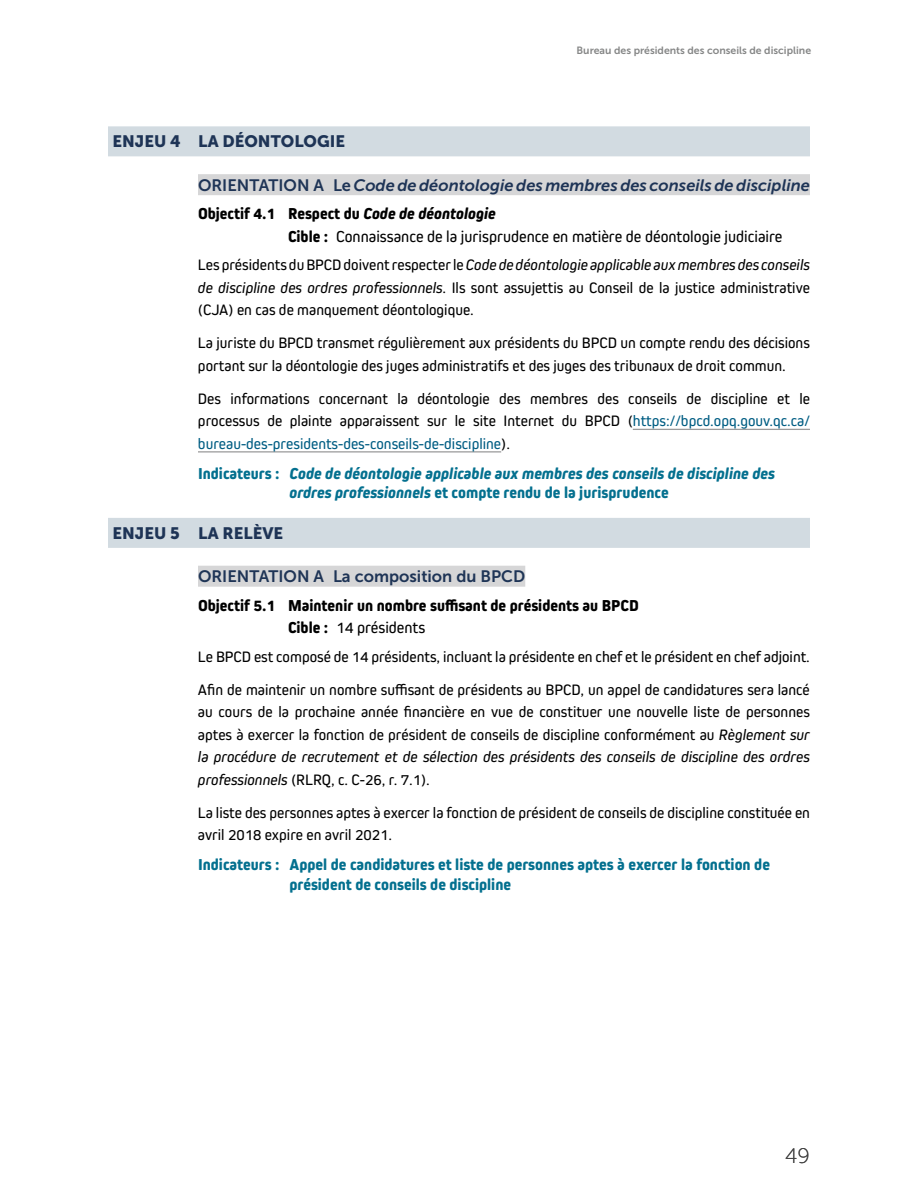
<style>
.page{position:relative;width:918px;height:1188px;background:#fff}
.page>*{position:absolute;margin:0;border:0;box-sizing:border-box;transform-origin:0 0}
.t1{font:21px "Museo Sans 100";color:#414141}
.t2{font:italic 800 16.5px/19.5px "Kiro";color:#04708f}
.t3{font:800 16.5px/19.5px "Kiro";color:#04708f}
.t4{font:16.5px/22.5px "Kiro";color:#000}
.t5{font:800 16.5px/22.5px "Kiro";color:#000}
.t6{font:italic 16.5px "Museo Sans 700";color:#1e3456}
.t7{font:16.5px "Museo Sans 900";color:#1e3456}
.t8{font:16.5px "Museo Sans 700";color:#1e3456}
.t9{font:15.75px/22.5px "Kiro";color:#000;text-align:justify}
.t10{font:10.5px "Museo Sans 700";color:#868787}
.s1{font-style:normal}
.s2{font-weight:800}
.s3{font-weight:800;font-style:italic}
.s4{font-style:italic}
.s5{color:#005d83}
.s6{font-weight:400}
</style>
<div class="page">
<div style="left:108px;top:126px;width:702px;height:30px;background:#d2dbe1"></div>
<div style="left:198px;top:174px;width:612px;height:21px;background:#d6d6d7"></div>
<hr style="left:633px;top:429px;width:177px;height:1px;background:#9b9b9c">
<hr style="left:198px;top:451px;width:303px;height:2px;background:#9b9b9c">
<div style="left:108px;top:518px;width:702px;height:30px;background:#d2dbe1"></div>
<div style="left:198px;top:566px;width:327px;height:21px;background:#d6d6d7"></div>
<p class="t10" style="left:577px;top:45px;width:236px">Bureau des présidents des conseils de discipline</p>
<p class="t7" style="left:112px;top:132px;width:234px">ENJEU 4 LA DÉONTOLOGIE</p>
<p class="t6" style="left:198px;top:176px;width:614px"><span class="s1">ORIENTATION A Le</span> Code de déontologie des membres des conseils de discipline</p>
<p class="t4" style="left:288px;top:202px;width:496px;text-indent:-90px"><span class="s2">Objectif 4.1 Respect du</span> <span class="s3">Code de déontologie<br></span><span class="s2">Cible :</span> Connaissance de la jurisprudence en matière de déontologie judiciaire</p>
<p class="t9" style="left:198px;top:254px;width:614px">Les présidents du BPCD doivent respecter le <span class="s4">Code de déontologie applicable aux membres des conseils de discipline des ordres professionnels</span>. Ils sont assujettis au Conseil de la justice administrative (CJA) en cas de manquement déontologique.</p>
<p class="t9" style="left:198px;top:332px;width:613px">La juriste du BPCD transmet régulièrement aux présidents du BPCD un compte rendu des décisions portant sur la déontologie des juges administratifs et des juges des tribunaux de droit commun.</p>
<p class="t9" style="left:198px;top:387px;width:614px">Des informations concernant la déontologie des membres des conseils de discipline et le processus de plainte apparaissent sur le site Internet du BPCD (<span class="s5">https://bpcd.opq.gouv.qc.ca/ bureau-des-presidents-des-conseils-de-discipline</span>).</p>
<p class="t2" style="left:289px;top:464px;width:487px;text-indent:-91px"><span class="s1">Indicateurs :</span> Code de déontologie applicable aux membres des conseils de discipline des ordres professionnels <span class="s1">et compte rendu de la jurisprudence</span></p>
<p class="t7" style="left:112px;top:524px;width:172px">ENJEU 5 LA RELÈVE</p>
<p class="t8" style="left:198px;top:567px;width:329px">ORIENTATION A La composition du BPCD</p>
<p class="t5" style="left:288px;top:594px;width:352px;text-indent:-90px">Objectif 5.1 Maintenir un nombre suffisant de présidents au BPCD<br>Cible : <span class="s6">14 présidents</span></p>
<p class="t9" style="left:198px;top:640px;width:613px;line-height:33px">Le BPCD est composé de 14 présidents, incluant la présidente en chef et le président en chef adjoint.<br>Afin de maintenir un nombre suffisant de présidents au BPCD, un appel de candidatures sera lancé</p>
<p class="t9" style="left:198px;top:701px;width:614px">au cours de la prochaine année financière en vue de constituer une nouvelle liste de personnes aptes à exercer la fonction de président de conseils de discipline conformément au <span class="s4">Règlement sur la procédure de recrutement et de sélection des présidents des conseils de discipline des ordres professionnels</span> (RLRQ, c. C-26, r. 7.1).</p>
<p class="t9" style="left:198px;top:801px;width:614px">La liste des personnes aptes à exercer la fonction de président de conseils de discipline constituée en avril 2018 expire en avril 2021.</p>
<p class="t3" style="left:289px;top:855px;width:482px;text-indent:-91px">Indicateurs : Appel de candidatures et liste de personnes aptes à exercer la fonction de président de conseils de discipline</p>
<h1 class="t1" style="left:785px;top:1144px;width:26px">49</h1>
</div>
